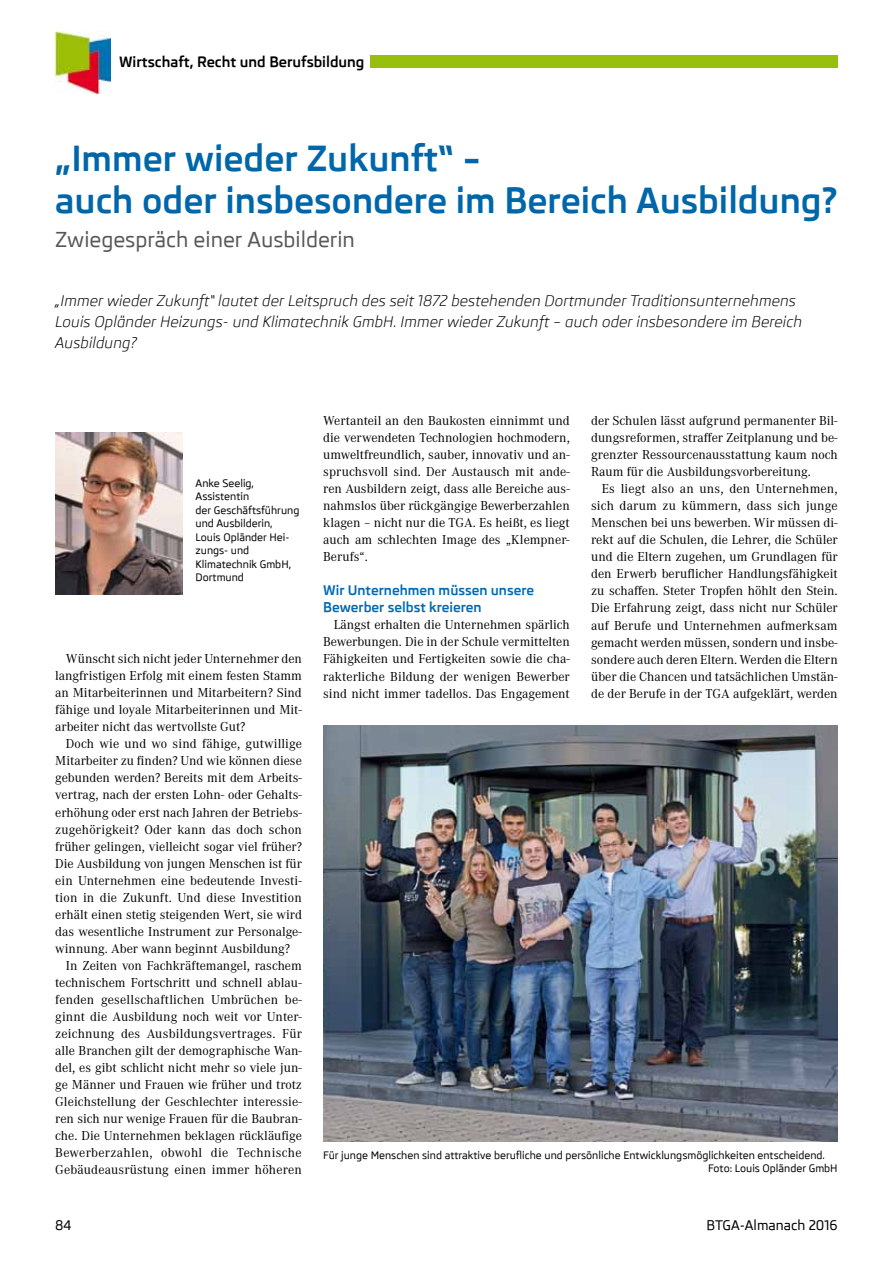
<style>
.page{position:relative;width:893px;height:1263px;background:#fff}
.page>*{position:absolute;margin:0;border:0;box-sizing:border-box;transform-origin:0 0}
.t1{font:700 35.25px/42px "Skoda Pro";color:#06a}
.t2{font:500 21px "Skoda Pro";color:#58585a}
.t3{font:italic 15px/21px "Skoda Pro";color:#000}
.t4{font:700 14.4px "Skoda Pro";color:#000}
.t5{font:13.5px/17px "Corporate A";color:#000;text-align:justify}
.t6{font:700 13.5px/17px "Skoda Pro";color:#006ab3}
.t7{font:13.5px "Corporate A";letter-spacing:.025em;color:#000}
.t8{font:500 13.5px "Skoda Pro";color:#000}
.t9{font:500 10.5px/13.5px "Skoda Pro";color:#000}
</style>
<div class="page">
<div style="left:370px;top:56px;width:468px;height:12px;background:#97bf0d"></div>
<img style="left:55px;top:32px;width:55px;height:61px">
<img style="left:55px;top:433px;width:128px;height:161px">
<img style="left:323px;top:725px;width:515px;height:417px">
<p class="t4" style="left:119px;top:53px;width:247px">Wirtschaft, Recht und Berufsbildung</p>
<h1 class="t1" style="left:55px;top:138px;width:784px">„Immer wieder Zukunft“ –<br>auch oder insbesondere im Bereich Ausbildung?</h1>
<h2 class="t2" style="left:55px;top:228px;width:301px">Zwiegespräch einer Ausbilderin</h2>
<p class="t3" style="left:55px;top:290px;width:748px">„Immer wieder Zukunft“ lautet der Leitspruch des seit 1872 bestehenden Dortmunder Traditionsunternehmens<br>Louis Opländer Heizungs- und Klimatechnik GmbH. Immer wieder Zukunft – auch oder insbesondere im Bereich<br>Ausbildung?</p>
<p class="t9" style="left:196px;top:476px;width:105px">Anke Seelig,<br>Assistentin<br>der Geschäftsführung und Ausbilderin,<br>Louis Opländer Hei&shy;zungs- und<br>Klimatechnik GmbH,<br>Dortmund</p>
<p class="t5" style="left:55px;top:651px;width:248px;text-indent:11px">Wünscht sich nicht jeder Unternehmer den langfristigen Erfolg mit einem festen Stamm an Mitarbeiterinnen und Mitarbeitern? Sind fähige und loyale Mitarbeiterinnen und Mit&shy;arbeiter nicht das wertvollste Gut?</p>
<p class="t5" style="left:66px;top:736px;width:238px">Doch wie und wo sind fähige, gutwillige</p>
<p class="t5" style="left:55px;top:753px;width:248px">Mitarbeiter zu finden? Und wie können diese</p>
<p class="t5" style="left:55px;top:770px;width:248px">gebunden werden? Bereits mit dem Arbeits-</p>
<p class="t5" style="left:55px;top:787px;width:248px">vertrag, nach der ersten Lohn- oder Gehalts-</p>
<p class="t5" style="left:55px;top:804px;width:248px">erhöhung oder erst nach Jahren der Betriebs-</p>
<p class="t5" style="left:55px;top:821px;width:248px">zugehörigkeit? Oder kann das doch schon</p>
<p class="t5" style="left:55px;top:838px;width:248px">früher gelingen, vielleicht sogar viel früher?</p>
<p class="t5" style="left:55px;top:855px;width:248px">Die Ausbildung von jungen Menschen ist für</p>
<p class="t5" style="left:55px;top:872px;width:248px">ein Unternehmen eine bedeutende Investi-</p>
<p class="t5" style="left:55px;top:889px;width:248px">tion in die Zukunft. Und diese Investition</p>
<p class="t5" style="left:55px;top:906px;width:248px">erhält einen stetig steigenden Wert, sie wird</p>
<p class="t5" style="left:55px;top:923px;width:248px">das wesentliche Instrument zur Personalge-</p>
<p class="t5" style="left:55px;top:940px;width:236px">winnung. Aber wann beginnt Ausbildung?</p>
<p class="t5" style="left:66px;top:957px;width:237px">In Zeiten von Fachkräftemangel, raschem</p>
<p class="t5" style="left:55px;top:974px;width:248px">technischem Fortschritt und schnell ablau-</p>
<p class="t5" style="left:55px;top:991px;width:248px">fenden gesellschaftlichen Umbrüchen be-</p>
<p class="t5" style="left:55px;top:1008px;width:248px">ginnt die Ausbildung noch weit vor Unter-</p>
<p class="t5" style="left:55px;top:1025px;width:248px">zeichnung des Ausbildungsvertrages. Für</p>
<p class="t5" style="left:55px;top:1042px;width:248px">alle Branchen gilt der demographische Wan-</p>
<p class="t5" style="left:55px;top:1059px;width:248px">del, es gibt schlicht nicht mehr so viele jun-</p>
<p class="t5" style="left:55px;top:1076px;width:248px">ge Männer und Frauen wie früher und trotz</p>
<p class="t5" style="left:55px;top:1093px;width:248px">Gleichstellung der Geschlechter interessie-</p>
<p class="t5" style="left:55px;top:1110px;width:248px">ren sich nur wenige Frauen für die Baubran-</p>
<p class="t5" style="left:55px;top:1127px;width:248px">che. Die Unternehmen beklagen rückläufige</p>
<p class="t7" style="left:55px;top:1145px;width:248px">Bewerberzahlen, obwohl die Technische</p>
<p class="t5" style="left:55px;top:1161px;width:248px">Gebäudeausrüstung einen immer höheren</p>
<p class="t5" style="left:323px;top:413px;width:248px">Wertanteil an den Baukosten einnimmt und die verwendeten Technologien hochmodern, umweltfreundlich, sauber, innovativ und an&shy;spruchsvoll sind. Der Austausch mit ande&shy;ren Ausbildern zeigt, dass alle Bereiche aus&shy;nahmslos über rückgängige Bewerberzahlen klagen – nicht nur die TGA. Es heißt, es liegt auch am schlechten Image des „Klempner-Berufs“.</p>
<p class="t6" style="left:323px;top:582px;width:212px">Wir Unternehmen müssen unsere<br>Bewerber selbst kreieren</p>
<p class="t5" style="left:323px;top:617px;width:248px;text-indent:11px">Längst erhalten die Unternehmen spärlich Bewerbungen. Die in der Schule vermittelten Fähigkeiten und Fertigkeiten sowie die cha&shy;rakterliche Bildung der wenigen Bewerber sind nicht immer tadellos. Das Engagement</p>
<p class="t5" style="left:591px;top:413px;width:248px">der Schulen lässt aufgrund permanenter Bil&shy;dungsreformen, straffer Zeitplanung und be&shy;grenzter Ressourcenausstattung kaum noch Raum für die Ausbildungsvorbereitung.</p>
<p class="t5" style="left:591px;top:481px;width:248px;text-indent:11px">Es liegt also an uns, den Unternehmen, sich darum zu kümmern, dass sich junge Menschen bei uns bewerben. Wir müssen di&shy;rekt auf die Schulen, die Lehrer, die Schüler und die Eltern zugehen, um Grundlagen für den Erwerb beruflicher Handlungsfähigkeit zu schaffen. Steter Tropfen höhlt den Stein.<br>Die Erfahrung zeigt, dass nicht nur Schüler auf Berufe und Unternehmen aufmerksam gemacht werden müssen, sondern und insbe&shy;sondere auch deren Eltern. Werden die Eltern über die Chancen und tatsächlichen Umstän&shy;de der Berufe in der TGA aufgeklärt, werden</p>
<p class="t9" style="left:708px;top:1148px;width:131px;text-indent:-385px">Für junge Menschen sind attraktive berufliche und persönliche Entwicklungsmöglichkeiten entscheidend.<br>Foto: Louis Opländer GmbH</p>
<p class="t8" style="left:55px;top:1217px;width:18px">84</p>
<p class="t8" style="left:707px;top:1217px;width:133px">BTGA-Almanach 2016</p>
</div>
